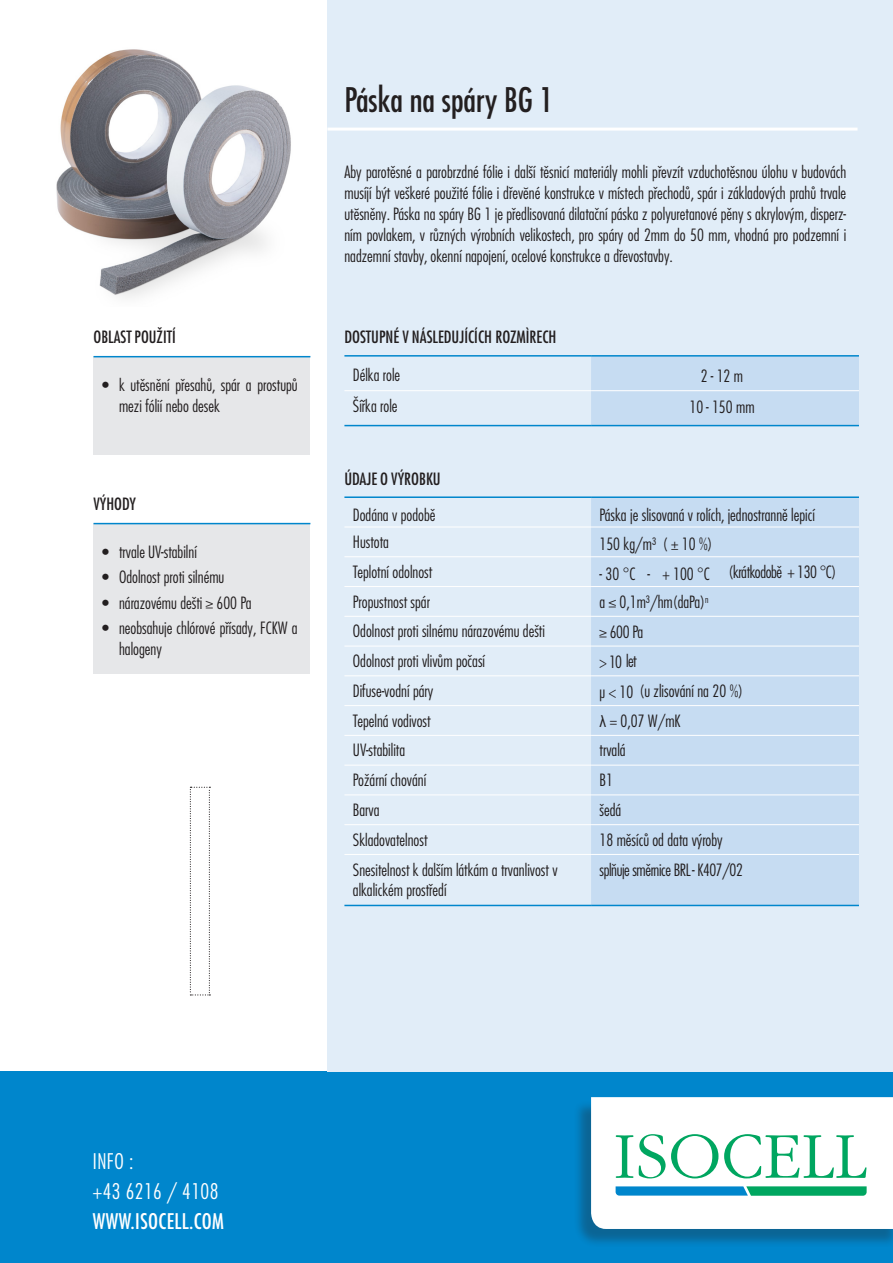
<style>
.page{position:relative;width:893px;height:1263px;background:#fff}
.page>*{position:absolute;margin:0;border:0;box-sizing:border-box;transform-origin:0 0}
.t1{font:500 condensed 33px "Futura LT Pro";color:#231f20}
.t2{font:300 condensed 21px/30px "Futura LT Pro";letter-spacing:.02em;color:#fff}
.t3{font:500 condensed 21px "Futura LT Pro";letter-spacing:.02em;color:#fff}
.t4{font:300 condensed 16.5px/21px "Futura LT Pro";color:#231f20}
.t5{font:500 condensed 16.5px "Futura LT Pro";color:#231f20}
.t6{font:300 condensed 16.5px "Futura LT Pro";letter-spacing:-.025em;color:#231f20}
.s1{font-family:"Arial Narrow";font-weight:400;font-stretch:normal}
</style>
<div class="page">
<div style="left:0;top:1071px;width:893px;height:192px;background:#0086cc"></div>
<div style="left:573px;top:1100px;width:320px;height:148px;background:#231f20;opacity:.32"></div>
<div style="left:327px;top:0;width:566px;height:1071px;background:#e1edf8"></div>
<hr style="left:327px;top:128px;width:530px;height:3px;background:#fff">
<svg style="left:190px;top:787px;width:20px;height:208px"></svg>
<img style="left:56px;top:49px;width:235px;height:249px">
<div style="left:591px;top:357px;width:268px;height:68px;background:#c6dcf2"></div>
<hr style="left:344px;top:355px;width:247px;height:2px;background:#0086cc">
<hr style="left:591px;top:355px;width:268px;height:2px;background:#0086cc">
<hr style="left:344px;top:425px;width:247px;height:1px;background:#0086cc">
<hr style="left:591px;top:425px;width:268px;height:1px;background:#0086cc">
<hr style="left:344px;top:390px;width:247px;height:1px;background:#fff">
<hr style="left:591px;top:390px;width:268px;height:1px;background:#fff">
<div style="left:591px;top:498px;width:268px;height:407px;background:#c6dcf2"></div>
<hr style="left:344px;top:527px;width:247px;height:1px;background:#fff">
<hr style="left:591px;top:527px;width:268px;height:1px;background:#fff">
<hr style="left:344px;top:556px;width:247px;height:1px;background:#fff">
<hr style="left:591px;top:556px;width:268px;height:1px;background:#fff">
<hr style="left:344px;top:586px;width:247px;height:1px;background:#fff">
<hr style="left:591px;top:586px;width:268px;height:1px;background:#fff">
<hr style="left:344px;top:496px;width:247px;height:2px;background:#0086cc">
<hr style="left:591px;top:496px;width:268px;height:2px;background:#0086cc">
<hr style="left:344px;top:616px;width:247px;height:1px;background:#fff">
<hr style="left:344px;top:646px;width:247px;height:1px;background:#fff">
<hr style="left:344px;top:675px;width:247px;height:1px;background:#fff">
<hr style="left:591px;top:675px;width:268px;height:1px;background:#fff">
<hr style="left:344px;top:705px;width:247px;height:1px;background:#fff">
<hr style="left:591px;top:705px;width:268px;height:1px;background:#fff">
<hr style="left:344px;top:735px;width:247px;height:1px;background:#fff">
<hr style="left:591px;top:735px;width:268px;height:1px;background:#fff">
<hr style="left:344px;top:765px;width:247px;height:1px;background:#fff">
<hr style="left:591px;top:765px;width:268px;height:1px;background:#fff">
<hr style="left:344px;top:794px;width:247px;height:1px;background:#fff">
<hr style="left:591px;top:794px;width:268px;height:1px;background:#fff">
<hr style="left:344px;top:824px;width:247px;height:1px;background:#fff">
<hr style="left:591px;top:824px;width:268px;height:1px;background:#fff">
<hr style="left:344px;top:854px;width:247px;height:1px;background:#fff">
<hr style="left:591px;top:854px;width:268px;height:1px;background:#fff">
<hr style="left:344px;top:905px;width:247px;height:1px;background:#0086cc">
<hr style="left:591px;top:905px;width:268px;height:1px;background:#0086cc">
<hr style="left:591px;top:616px;width:268px;height:1px;background:#fff">
<hr style="left:591px;top:646px;width:268px;height:1px;background:#fff">
<div style="left:94px;top:356px;width:216px;height:98px;background:#e6e7e9"></div>
<hr style="left:94px;top:356px;width:216px;height:1px;background:#0086cc">
<div style="left:94px;top:523px;width:216px;height:150px;background:#e6e7e9"></div>
<hr style="left:94px;top:523px;width:216px;height:1px;background:#0086cc">
<svg style="left:591px;top:1097px;width:302px;height:132px"></svg>
<p class="t5" style="left:94px;top:326px;width:84px">OBLAST POUŽITÍ</p>
<p class="t4" style="left:119px;top:375px;width:180px;text-indent:-17px">• k utěsnění přesahů, spár a prostupů mezi fólií nebo desek</p>
<p class="t5" style="left:94px;top:493px;width:44px">VÝHODY</p>
<p class="t4" style="left:102px;top:541px;width:96px">• trvale UV-stabilní</p>
<p class="t4" style="left:102px;top:567px;width:124px">• Odolnost proti silnému</p>
<p class="t4" style="left:102px;top:592px;width:151px">• nárazovému dešti ≥ 600 Pa</p>
<p class="t4" style="left:119px;top:617px;width:180px;text-indent:-17px">• neobsahuje chlórové přísady, FCKW a halogeny</p>
<h1 class="t1" style="left:344px;top:77px;width:210px">Páska na spáry BG 1</h1>
<p class="t4" style="left:344px;top:162px;width:503px;text-align:justify">Aby parotěsné a parobrzdné fólie i další těsnicí materiály mohli převzít vzduchotěsnou úlohu v budovách musíjí být veškeré použité fólie i dřevĕné konstrukce v místech přechodů, spár i základových prahů trvale utĕsněny. Páska na spáry BG 1 je předlisovaná dilatační páska z polyuretanové pěny s akrylovým, disperz&shy;ním povlakem, v různých výrobních velikostech, pro spáry od 2mm do 50 mm, vhodná pro podzemní i nadzemní stavby, okenní napojení, ocelové konstrukce a dřevostavby.</p>
<p class="t5" style="left:344px;top:325px;width:213px">DOSTUPNÉ V NÁSLEDUJÍCÍCH ROZMÌRECH</p>
<p class="t4" style="left:353px;top:360px;width:49px;line-height:30.6px">Délka role<br>Šířka role</p>
<p class="t5" style="left:344px;top:468px;width:98px">ÚDAJE O VÝROBKU</p>
<p class="t4" style="left:689px;top:361px;width:67px;line-height:30.6px;text-align:center">2 - 12 m<br>10 - 150 mm</p>
<p class="t4" style="left:353px;top:505px;width:84px">Dodána v podobě</p>
<p class="t4" style="left:600px;top:505px;width:217px">Páska je slisovaná v rolích, jednostranně lepicí</p>
<p class="t4" style="left:353px;top:527px;width:81px;line-height:29.7px">Hustota<br>Teplotní odolnost</p>
<p class="t4" style="left:600px;top:533px;width:114px">150 kg/m³ ( ± 10 %)</p>
<p class="t4" style="left:600px;top:559px;width:145px;line-height:29.5px">- 30 °C - + 100 °C<br>a ≤ 0,1m³/hm(daPa)<sup>n<br></sup>≥ 600 Pa<br>&gt; 10 let<br>μ &lt; 10 (u zlisování na 20 %) <span class="s1">λ</span> = 0,07 W/mK</p>
<p class="t6" style="left:728px;top:561px;width:109px">(krátkodobě + 130 °C)</p>
<p class="t4" style="left:353px;top:586px;width:194px;line-height:29.7px">Propustnost spár<br>Odolnost proti silnému nárazovému dešti<br>Odolnost proti vlivům počasí<br>Difuse-vodní páry<br>Tepelná vodivost<br>UV-stabilita</p>
<p class="t4" style="left:600px;top:740px;width:28px">trvalá</p>
<p class="t4" style="left:353px;top:769px;width:75px">Požární chování</p>
<p class="t4" style="left:600px;top:769px;width:15px">B1</p>
<p class="t4" style="left:353px;top:799px;width:28px">Barva</p>
<p class="t4" style="left:600px;top:799px;width:23px">šedá</p>
<p class="t4" style="left:353px;top:829px;width:76px">Skladovatelnost</p>
<p class="t4" style="left:600px;top:829px;width:125px">18 měsíců od data výroby</p>
<p class="t4" style="left:353px;top:860px;width:206px;line-height:19.8px">Snesitelnost k dalším látkám a trvanlivost v alkalickém prostředí</p>
<p class="t6" style="left:600px;top:859px;width:145px">splňuje směrnice BRL - K407/02</p>
<p class="t2" style="left:93px;top:1146px;width:127px">INFO :<br>+43 6216 / 4108</p>
<p class="t3" style="left:93px;top:1207px;width:133px">WWW.ISOCELL.COM</p>
</div>
